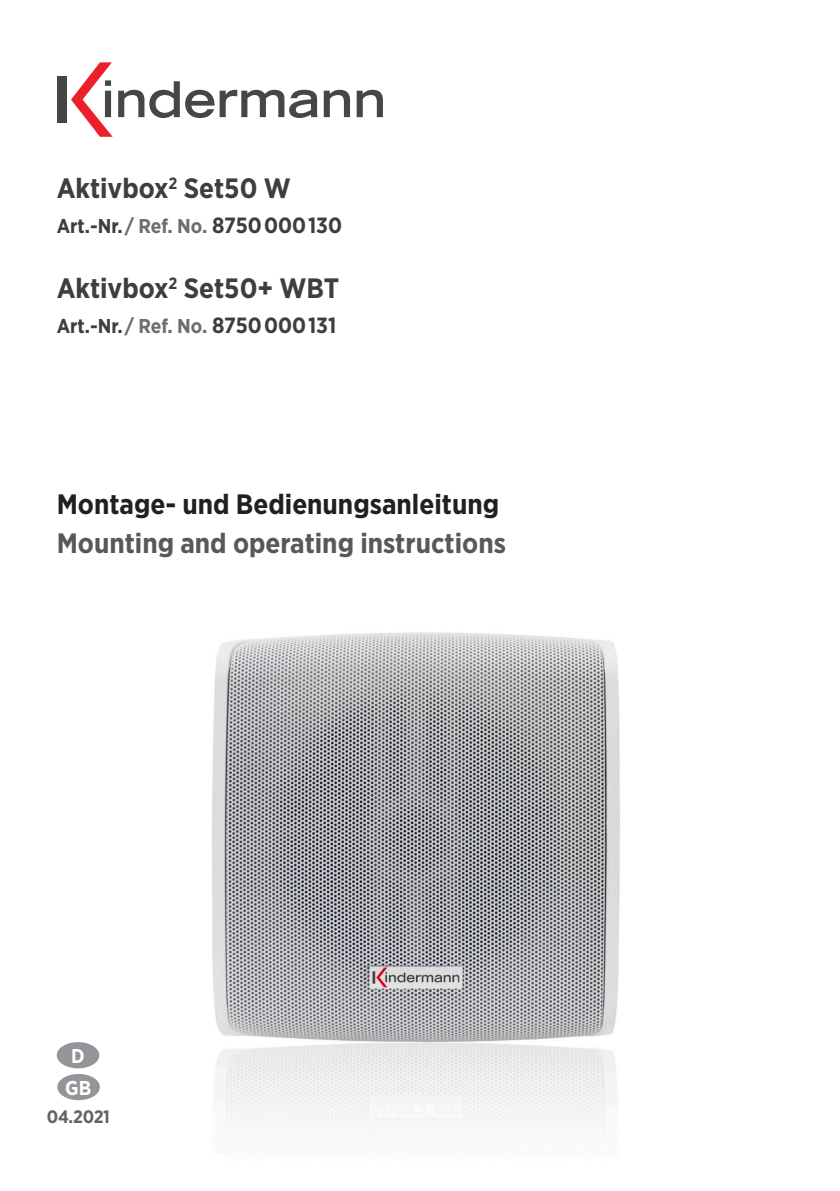
<style>
.page{position:relative;width:840px;height:1191px;background:#fff}
.page>*{position:absolute;margin:0;border:0;box-sizing:border-box;transform-origin:0 0}
.t1{font:700 28px "Gotham Narrow";color:#3e3e3f}
.t2{font:700 28px "Gotham Narrow";color:#57585a}
.t3{font:700 28px "Gotham Narrow";color:#231f20}
.t4{font:700 22px "Gotham Narrow";letter-spacing:-.01em;color:#3e3e3f}
.t5{font:700 20px "Gotham Narrow";color:#fff}
.t6{font:700 18px "Gotham Narrow";color:#636366}
.s1{font-size:20px}
.s2{font-size:20px;color:#6c6d70}
</style>
<div class="page">
<div style="left:57px;top:76px;width:10px;height:47px;background:#454647"></div>
<svg style="left:71px;top:62px;width:246px;height:75px"></svg>
<svg style="left:323px;top:90px;width:27px;height:27px"></svg>
<svg style="left:356px;top:90px;width:27px;height:27px"></svg>
<div style="left:57px;top:1074px;width:43px;height:26px;background:#939598;border-radius:50%"></div>
<div style="left:57px;top:1042px;width:42px;height:26px;background:#939598;border-radius:50%"></div>
<img style="left:212px;top:632px;width:408px;height:498px">
<p class="t1" style="left:57px;top:170px;width:235px">Aktivbox<sup>2</sup> Set50 W</p>
<p class="t4" style="left:57px;top:211px;width:287px"><span class="s1">Art.-Nr.</span><span class="s2">/ Ref. No.</span> 8750000130</p>
<p class="t1" style="left:57px;top:271px;width:284px">Aktivbox<sup>2</sup> Set50+ WBT</p>
<p class="t4" style="left:57px;top:311px;width:281px"><span class="s1">Art.-Nr.</span><span class="s2">/ Ref. No.</span> 8750000131</p>
<p class="t3" style="left:57px;top:486px;width:444px">Montage- und Bedienungsanleitung</p>
<p class="t2" style="left:57px;top:525px;width:450px">Mounting and operating instructions</p>
<p class="t5" style="left:71px;top:1042px;width:15px">D</p>
<p class="t5" style="left:65px;top:1074px;width:27px">GB</p>
<p class="t6" style="left:47px;top:1105px;width:65px">04.2021</p>
</div>
